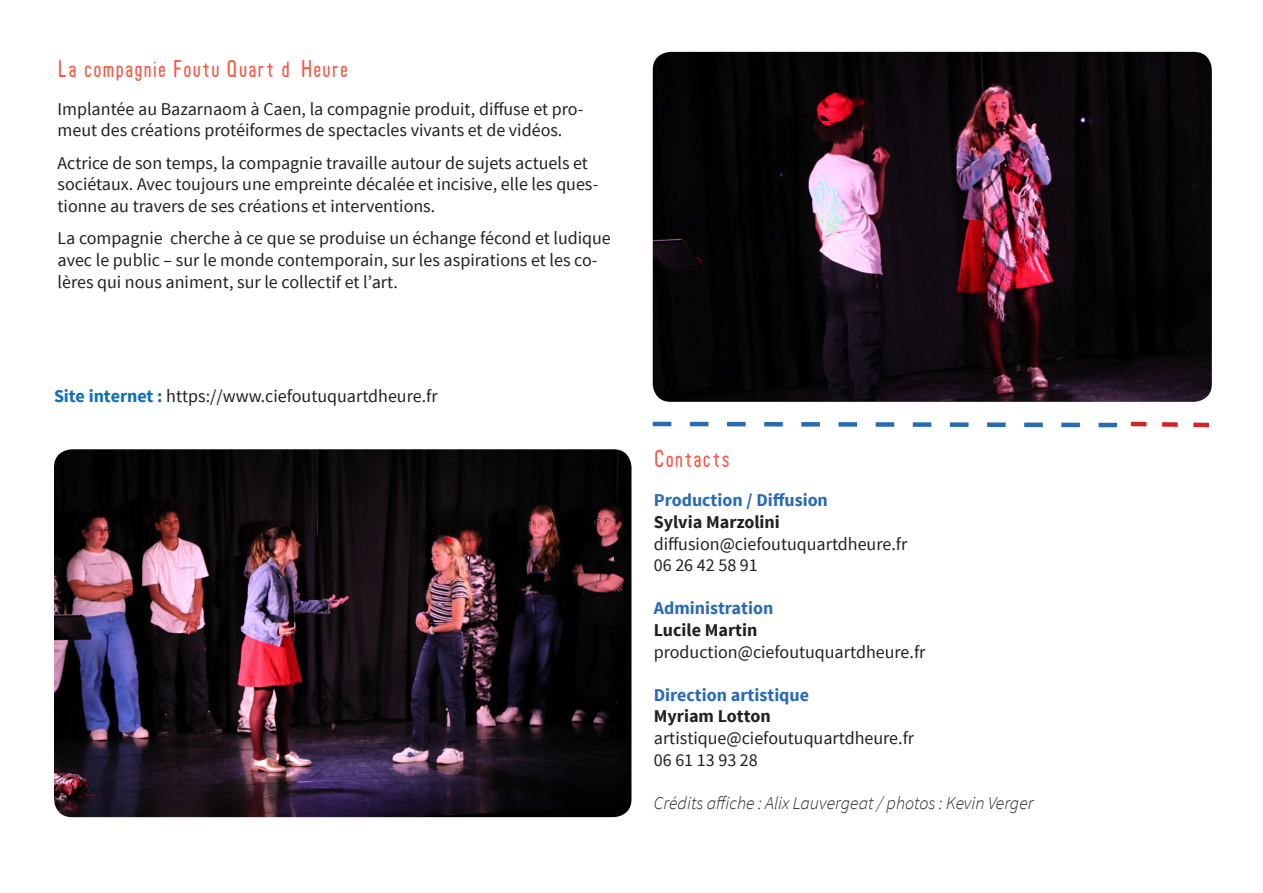
<style>
.page{position:relative;width:1263px;height:893px;background:#fff}
.page>*{position:absolute;margin:0;border:0;box-sizing:border-box;transform-origin:0 0}
.t1{font:21px "Tomato Round Condensed";color:#f15c4c}
.t2{font:18px/21.6px "Source Sans Pro";color:#231f20}
.t3{font:700 18px "Source Sans Pro";color:#286bb4}
.t4{font:italic 300 18px "Source Sans Pro";color:#231f20}
.t5{font:700 18px "Source Sans Pro";color:#231f20}
.s1{font-weight:700;color:#0c6fb8}
</style>
<div class="page">
<img style="left:54px;top:449px;width:577px;height:368px">
<svg style="left:652px;top:421px;width:557px;height:7px"></svg>
<img style="left:653px;top:52px;width:559px;height:350px">
<p class="t1" style="left:58px;top:59px;width:293px">La compagnie Foutu Quart d‘Heure</p>
<p class="t2" style="left:58px;top:98px;width:527px">Implantée au Bazarnaom à Caen, la compagnie produit, diffuse et pro&shy;meut des créations protéiformes de spectacles vivants et de vidéos.</p>
<p class="t2" style="left:58px;top:152px;width:542px">Actrice de son temps, la compagnie travaille autour de sujets actuels et sociétaux. Avec toujours une empreinte décalée et incisive, elle les ques&shy;tionne au travers de ses créations et interventions.</p>
<p class="t2" style="left:58px;top:228px;width:555px">La compagnie cherche à ce que se produise un échange fécond et ludique avec le public – sur le monde contemporain, sur les aspirations et les co&shy;lères qui nous animent, sur le collectif et l’art.</p>
<p class="t2" style="left:54px;top:385px;width:385px"><span class="s1">Site internet :</span> https://www.ciefoutuquartdheure.fr</p>
<p class="t1" style="left:654px;top:449px;width:78px">Contacts</p>
<p class="t3" style="left:654px;top:489px;width:176px">Production / Diffusion</p>
<p class="t5" style="left:654px;top:510px;width:127px">Sylvia Marzolini</p>
<p class="t2" style="left:654px;top:533px;width:255px">diffusion@ciefoutuquartdheure.fr</p>
<p class="t2" style="left:654px;top:555px;width:106px">06 26 42 58 91</p>
<p class="t3" style="left:654px;top:597px;width:121px">Administration</p>
<p class="t5" style="left:654px;top:618px;width:105px">Lucile Martin</p>
<p class="t2" style="left:654px;top:641px;width:273px">production@ciefoutuquartdheure.fr</p>
<p class="t3" style="left:654px;top:683px;width:157px">Direction artistique</p>
<p class="t5" style="left:654px;top:705px;width:118px">Myriam Lotton</p>
<p class="t2" style="left:654px;top:728px;width:262px">artistique@ciefoutuquartdheure.fr</p>
<p class="t2" style="left:654px;top:749px;width:106px">06 61 13 93 28</p>
<p class="t4" style="left:654px;top:792px;width:381px">Crédits affiche : Alix Lauvergeat / photos : Kevin Verger</p>
</div>
